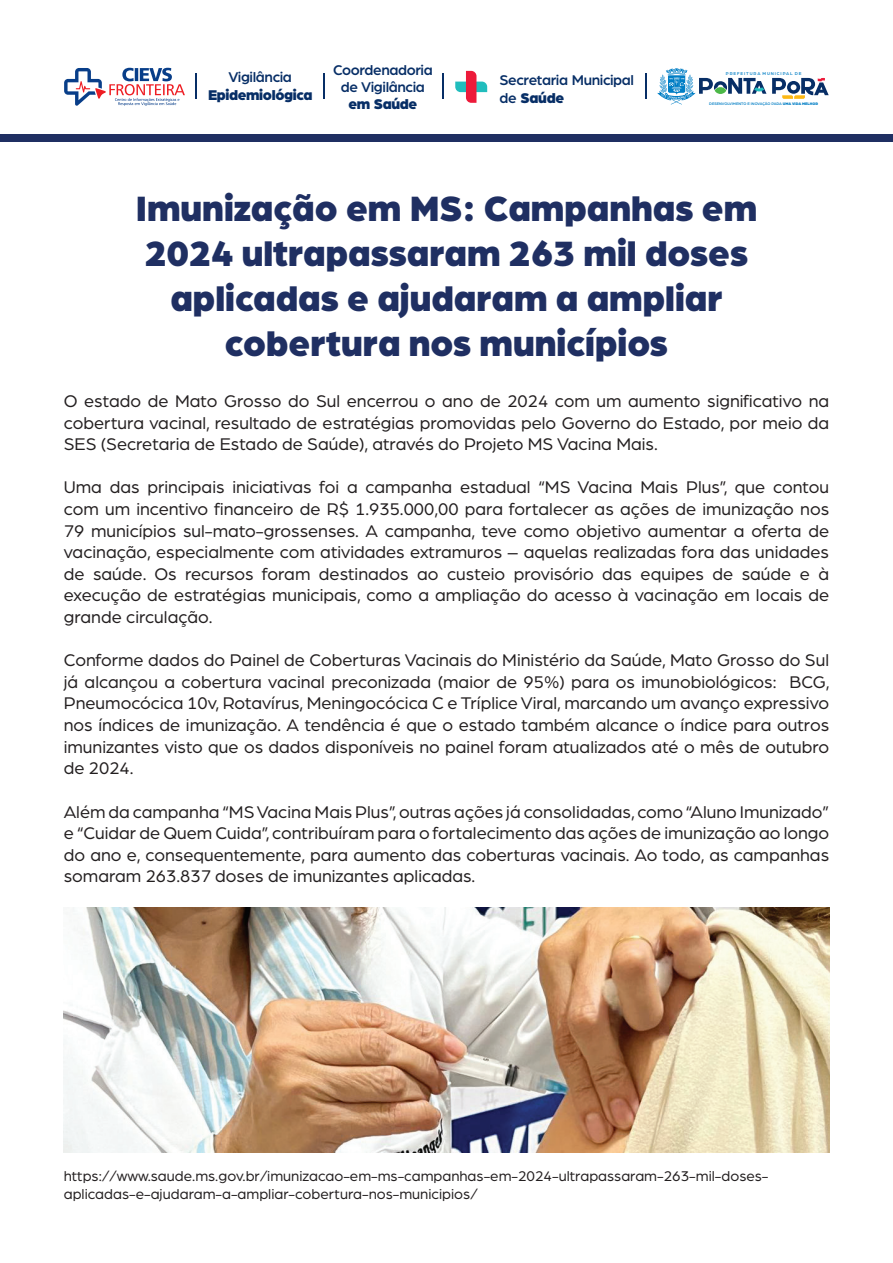
<style>
.page{position:relative;width:893px;height:1263px;background:#fff}
.page>*{position:absolute;margin:0;border:0;box-sizing:border-box;transform-origin:0 0}
.t1{font:900 37.5px/45px "Arboria";color:#1f2f62;text-align:center}
.t2{font:18px/21.6px "Arboria";color:#231f20;text-align:justify}
.t3{font:15px/18px "Arboria";color:#231f20}
.t4{font:500 15px/17.4px "Arboria";letter-spacing:-.025em;color:#072e66}
.t5{font:900 15px "Arboria";letter-spacing:-.02em;color:#072e66}
.t6{font:500 4.35px "Arboria";letter-spacing:.2em;color:#007ec5}
.t7{font:500 3.9px "Arboria";color:#007ec5}
.s1{font-weight:900}
</style>
<div class="page">
<svg style="left:657px;top:68px;width:109px;height:37px"></svg>
<svg style="left:772px;top:78px;width:57px;height:21px"></svg>
<svg style="left:455px;top:71px;width:32px;height:32px"></svg>
<svg style="left:64px;top:68px;width:121px;height:38px"></svg>
<svg style="left:196px;top:73px;width:1px;height:25px"></svg>
<svg style="left:323px;top:73px;width:1px;height:25px"></svg>
<svg style="left:443px;top:73px;width:1px;height:25px"></svg>
<svg style="left:645px;top:73px;width:1px;height:25px"></svg>
<div style="left:0;top:134px;width:893px;height:7px;background:#1f2f62"></div>
<img style="left:64px;top:908px;width:765px;height:244px">
<p class="t4" style="left:228px;top:69px;width:65px">Vigilância</p>
<p class="t5" style="left:208px;top:88px;width:106px">Epidemiológica</p>
<p class="t4" style="left:333px;top:62px;width:101px;line-height:16.8px;text-align:center">Coordenadoria de Vigilância</p>
<p class="t5" style="left:349px;top:98px;width:70px">em Saúde</p>
<p class="t4" style="left:499px;top:72px;width:136px">Secretaria Municipal de <span class="s1">Saúde</span></p>
<p class="t6" style="left:726px;top:71px;width:77px">PREFEITURA MUNICIPAL DE</p>
<p class="t7" style="left:709px;top:102px;width:110px">DESENVOLVIMENTO E INOVAÇÃO PARA <span class="s1">UMA VIDA MELHOR</span></p>
<h1 class="t1" style="left:136px;top:183px;width:623px">Imunização em MS: Campanhas em<br>2024 ultrapassaram 263 mil doses aplicadas e ajudaram a ampliar cobertura nos municípios</h1>
<p class="t2" style="left:64px;top:389px;width:767px">O estado de Mato Grosso do Sul encerrou o ano de 2024 com um aumento significativo na cobertura vacinal, resultado de estratégias promovidas pelo Governo do Estado, por meio da SES (Secretaria de Estado de Saúde), através do Projeto MS Vacina Mais.</p>
<p class="t2" style="left:64px;top:476px;width:767px">Uma das principais iniciativas foi a campanha estadual “MS Vacina Mais Plus”, que contou com um incentivo financeiro de R$ 1.935.000,00 para fortalecer as ações de imunização nos 79 municípios sul-mato-grossenses. A campanha, teve como objetivo aumentar a oferta de vacinação, especialmente com atividades extramuros – aquelas realizadas fora das unidades de saúde. Os recursos foram destinados ao custeio provisório das equipes de saúde e à execução de estratégias municipais, como a ampliação do acesso à vacinação em locais de grande circulação.</p>
<p class="t2" style="left:64px;top:649px;width:767px">Conforme dados do Painel de Coberturas Vacinais do Ministério da Saúde, Mato Grosso do Sul já alcançou a cobertura vacinal preconizada (maior de 95%) para os imunobiológicos: BCG, Pneumocócica 10v, Rotavírus, Meningocócica C e Tríplice Viral, marcando um avanço expressivo nos índices de imunização. A tendência é que o estado também alcance o índice para outros imunizantes visto que os dados disponíveis no painel foram atualizados até o mês de outubro de 2024.</p>
<p class="t2" style="left:64px;top:800px;width:767px">Além da campanha “MS Vacina Mais Plus”, outras ações já consolidadas, como “Aluno Imunizado” e “Cuidar de Quem Cuida”, contribuíram para o fortalecimento das ações de imunização ao longo do ano e, consequentemente, para aumento das coberturas vacinais. Ao todo, as campanhas somaram 263.837 doses de imunizantes aplicadas.</p>
<p class="t3" style="left:64px;top:1166px;width:706px">https://www.saude.ms.gov.br/imunizacao-em-ms-campanhas-em-2024-ultrapassaram-263-mil-doses&shy;aplicadas-e-ajudaram-a-ampliar-cobertura-nos-municipios/</p>
</div>
